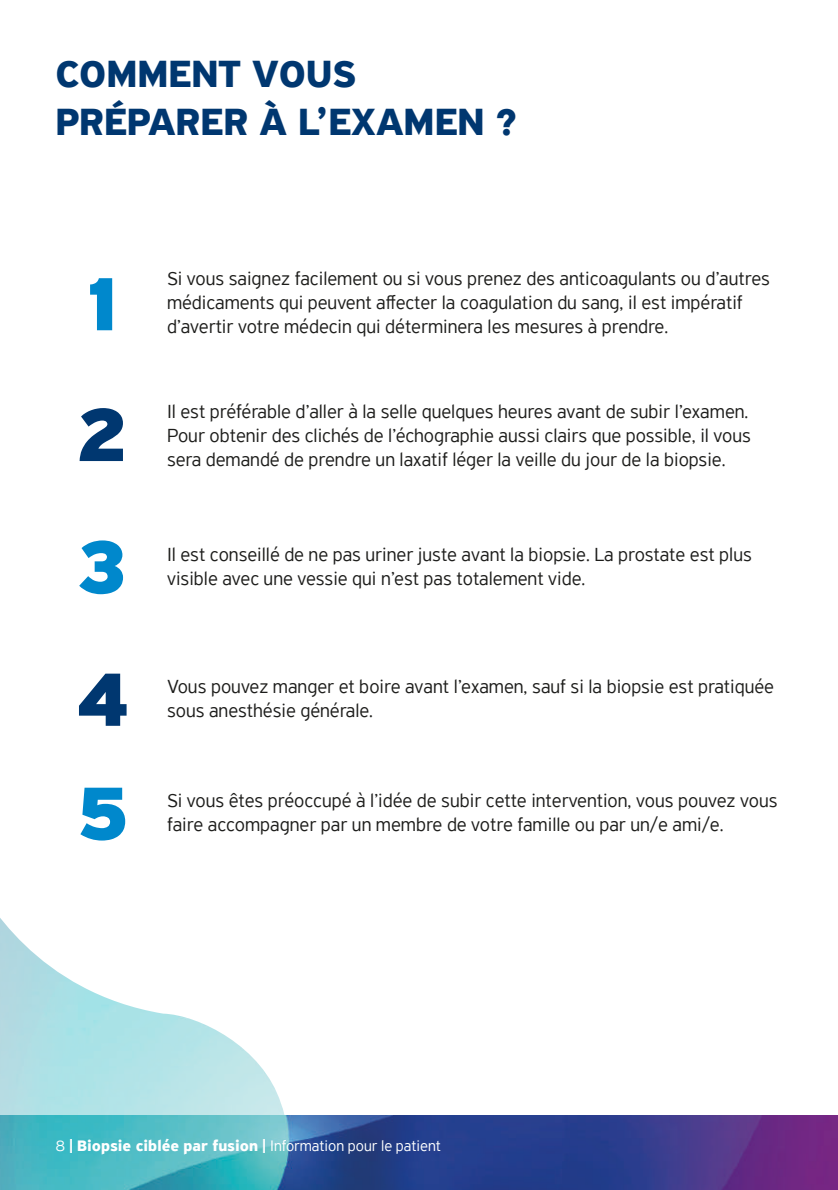
<style>
.page{position:relative;width:838px;height:1190px;background:#fff}
.page>*{position:absolute;margin:0;border:0;box-sizing:border-box;transform-origin:0 0}
.t1{font:900 80px "PF Highway Sans Pro";color:#08c}
.t2{font:900 80px "PF Highway Sans Pro";color:#003770}
.t3{font:700 40px/48px "PF Highway Sans Pro";color:#003770}
.t4{font:300 20px/24px "PF Highway Sans Pro";color:#1d1d1b}
.t5{font:300 16px "PF Highway Sans Pro";color:#fff}
.s1{font-weight:500}
.s2{font-weight:700}
</style>
<div class="page">
<img style="left:0;top:918px;width:290px;height:198px">
<img style="left:0;top:1116px;width:838px;height:74px">
<h2 class="t3" style="left:55px;top:51px;width:463px">COMMENT VOUS<br>PRÉPARER À L’EXAMEN ?</h2>
<h1 class="t1" style="left:77px;top:255px;width:54px">1</h1>
<h1 class="t2" style="left:77px;top:386px;width:54px">2</h1>
<h1 class="t1" style="left:77px;top:518px;width:54px">3</h1>
<h1 class="t2" style="left:77px;top:650px;width:54px">4</h1>
<h1 class="t1" style="left:77px;top:764px;width:54px">5</h1>
<p class="t4" style="left:167px;top:266px;width:604px">Si vous saignez facilement ou si vous prenez des anticoagulants ou d’autres médicaments qui peuvent affecter la coagulation du sang, il est impératif d’avertir votre médecin qui déterminera les mesures à prendre.</p>
<p class="t4" style="left:167px;top:399px;width:585px">Il est préférable d’aller à la selle quelques heures avant de subir l’examen.<br>Pour obtenir des clichés de l’échographie aussi clairs que possible, il vous sera demandé de prendre un laxatif léger la veille du jour de la biopsie.</p>
<p class="t4" style="left:167px;top:542px;width:586px">Il est conseillé de ne pas uriner juste avant la biopsie. La prostate est plus visible avec une vessie qui n’est pas totalement vide.</p>
<p class="t4" style="left:167px;top:674px;width:608px">Vous pouvez manger et boire avant l’examen, sauf si la biopsie est pratiquée sous anesthésie générale.</p>
<p class="t4" style="left:167px;top:788px;width:612px">Si vous êtes préoccupé à l’idée de subir cette intervention, vous pouvez vous faire accompagner par un membre de votre famille ou par un/e ami/e.</p>
<p class="t5" style="left:55px;top:1136px;width:387px">8 <span class="s1">|</span> <span class="s2">Biopsie ciblée par fusion</span> <span class="s1">|</span> Information pour le patient</p>
</div>
